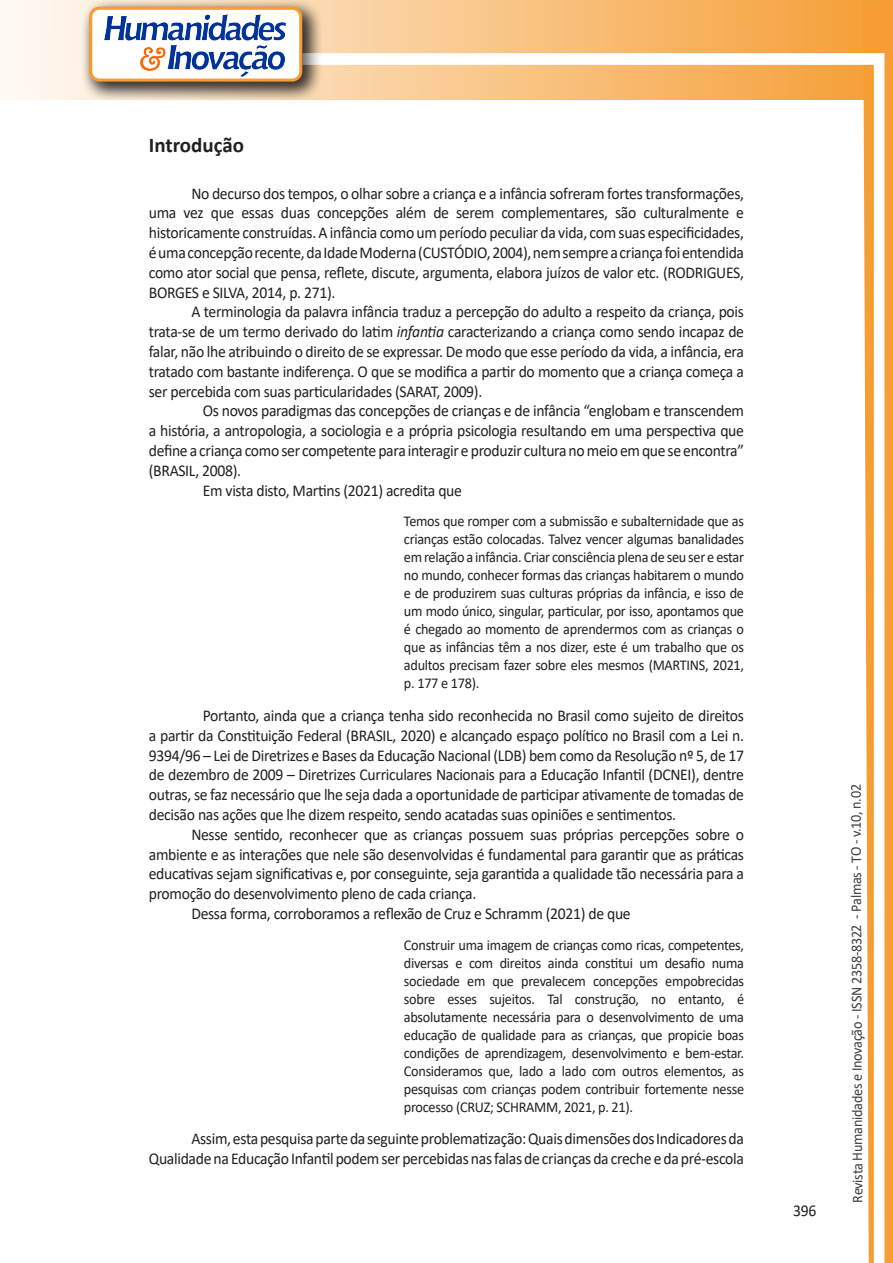
<style>
.page{position:relative;width:893px;height:1263px;background:#fff}
.page>*{position:absolute;margin:0;border:0;box-sizing:border-box;transform-origin:0 0}
.Titulo_2{font:700 21px "Calibri";color:#231f20}
.texto{font:16.5px/19.8px "Calibri";letter-spacing:-.02em;color:#231f20;text-align:justify;scale:.95 1}
.citacao{font:15px/18px "Calibri";letter-spacing:-.02em;color:#231f20;text-align:justify;scale:.95 1}
.t1{font:15px "Calibri";letter-spacing:-.025em;color:#3e3e3f;scale:.95 1}
.s1{font-style:italic}
</style>
<div class="page">
<svg style="left:5px;top:0;width:858px;height:100px;background:#f9c484"></svg>
<div style="left:302px;top:53px;width:582px;height:12px;background:#fff;border:2px solid #fff"></div>
<svg style="left:863px;top:0;width:30px;height:1263px"></svg>
<div style="left:81px;top:0;width:241px;height:102px;background:#231f20;opacity:.75"></div>
<div style="left:91px;top:8px;width:210px;height:72px;background:#fff;border-radius:9px"></div>
<img style="left:104px;top:14px;width:181px;height:62px">
<div style="left:89px;top:7px;width:213px;height:75px;border:3px solid #f69e34;border-radius:9px"></div>
<p class="Titulo_2" style="left:149px;top:130px;width:97px">Introdução</p>
<p class="texto" style="left:149px;top:183px;width:628px;text-indent:43px">No decurso dos tempos, o olhar sobre a criança e a infância sofreram fortes transformações, uma vez que essas duas concepções além de serem complementares, são culturalmente e historicamente construídas. A infância como um período peculiar da vida, com suas especificidades, é uma concepção recente, da Idade Moderna (CUSTÓDIO, 2004), nem sempre a criança foi entendida como ator social que pensa, reflete, discute, argumenta, elabora juízos de valor etc. (RODRIGUES, BORGES e SILVA, 2014, p. 271).</p>
<p class="texto" style="left:149px;top:302px;width:628px;text-indent:43px">A terminologia da palavra infância traduz a percepção do adulto a respeito da criança, pois trata-se de um termo derivado do latim <span class="s1">infantia</span> caracterizando a criança como sendo incapaz de falar, não lhe atribuindo o direito de se expressar. De modo que esse período da vida, a infância, era tratado com bastante indiferença. O que se modifica a partir do momento que a criança começa a ser percebida com suas particularidades (SARAT, 2009).</p>
<p class="texto" style="left:149px;top:401px;width:628px;text-indent:54px">Os novos paradigmas das concepções de crianças e de infância “englobam e transcendem a história, a antropologia, a sociologia e a própria psicologia resultando em uma perspectiva que define a criança como ser competente para interagir e produzir cultura no meio em que se encontra” (BRASIL, 2008).</p>
<p class="texto" style="left:203px;top:480px;width:274px">Em vista disto, Martins (2021) acredita que</p>
<p class="citacao" style="left:404px;top:512px;width:360px">Temos que romper com a submissão e subalternidade que as crianças estão colocadas. Talvez vencer algumas banalidades em relação a infância. Criar consciência plena de seu ser e estar no mundo, conhecer formas das crianças habitarem o mundo e de produzirem suas culturas próprias da infância, e isso de um modo único, singular, particular, por isso, apontamos que é chegado ao momento de aprendermos com as crianças o que as infâncias têm a nos dizer, este é um trabalho que os adultos precisam fazer sobre eles mesmos (MARTINS, 2021, p. 177 e 178).</p>
<p class="texto" style="left:149px;top:705px;width:628px;text-indent:54px">Portanto, ainda que a criança tenha sido reconhecida no Brasil como sujeito de direitos a partir da Constituição Federal (BRASIL, 2020) e alcançado espaço político no Brasil com a Lei n.<br>9394/96 – Lei de Diretrizes e Bases da Educação Nacional (LDB) bem como da Resolução nº 5, de 17 de dezembro de 2009 – Diretrizes Curriculares Nacionais para a Educação Infantil (DCNEI), dentre outras, se faz necessário que lhe seja dada a oportunidade de participar ativamente de tomadas de decisão nas ações que lhe dizem respeito, sendo acatadas suas opiniões e sentimentos.</p>
<p class="texto" style="left:149px;top:824px;width:628px;text-indent:43px">Nesse sentido, reconhecer que as crianças possuem suas próprias percepções sobre o ambiente e as interações que nele são desenvolvidas é fundamental para garantir que as práticas educativas sejam significativas e, por conseguinte, seja garantida a qualidade tão necessária para a promoção do desenvolvimento pleno de cada criança.</p>
<p class="texto" style="left:191px;top:903px;width:464px">Dessa forma, corroboramos a reflexão de Cruz e Schramm (2021) de que</p>
<p class="citacao" style="left:404px;top:935px;width:360px">Construir uma imagem de crianças como ricas, competentes, diversas e com direitos ainda constitui um desafio numa sociedade em que prevalecem concepções empobrecidas sobre esses sujeitos. Tal construção, no entanto, é absolutamente necessária para o desenvolvimento de uma educação de qualidade para as crianças, que propicie boas condições de aprendizagem, desenvolvimento e bem-estar.<br>Consideramos que, lado a lado com outros elementos, as pesquisas com crianças podem contribuir fortemente nesse processo (CRUZ; SCHRAMM, 2021, p. 21).</p>
<p class="texto" style="left:149px;top:1128px;width:628px;text-align:right">Assim, esta pesquisa parte da seguinte problematização: Quais dimensões dos Indicadores da<br>Qualidade na Educação Infantil podem ser percebidas nas falas de crianças da creche e da pré-escola</p>
<p class="texto" style="left:793px;top:1200px;width:26px">396</p>
<p class="t1" style="left:846px;top:1203px;width:442px;rotate:-90deg">Revista Humanidades e Inovação - ISSN 2358-8322 - Palmas - TO - v.10, n.02</p>
</div>
